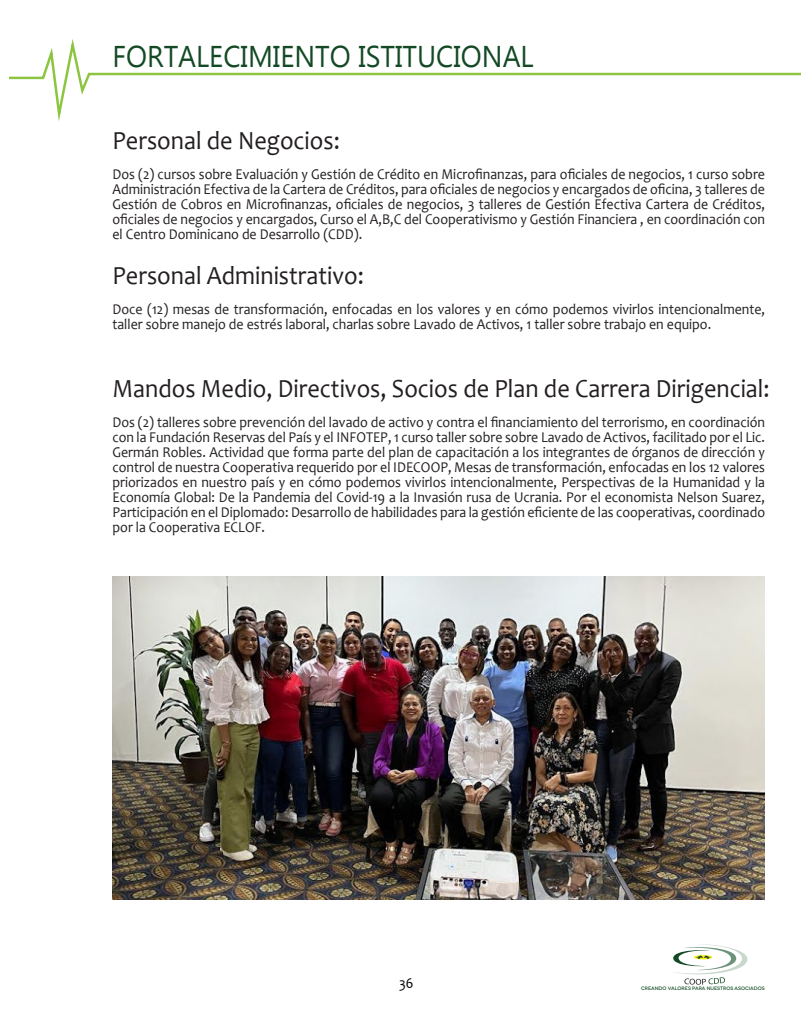
<style>
.page{position:relative;width:810px;height:1035px;background:#fff}
.page>*{position:absolute;margin:0;border:0;box-sizing:border-box;transform-origin:0 0}
.t1{font:30px "Ebrima";color:#134924;scale:.93 1}
.t2{font:26.25px "Candara";color:#231f20;scale:.93 1}
.t3{font:15px/15px "Candara";color:#231f20;text-align:justify;scale:.93 1}
.t4{font:15px "Candara";color:#000;scale:.93 1}
.t5{font:500 expanded 4.88px "Novecento";color:#134924}
</style>
<div class="page">
<img style="left:112px;top:576px;width:652px;height:323px">
<svg style="left:9px;top:39px;width:792px;height:82px"></svg>
<svg style="left:673px;top:944px;width:74px;height:41px"></svg>
<h1 class="t1" style="left:113px;top:34px;width:454px">FORTALECIMIENTO ISTITUCIONAL</h1>
<h2 class="t2" style="left:112px;top:124px;width:246px">Personal de Negocios:</h2>
<p class="t3" style="left:112px;top:166px;width:703px">Dos (2) cursos sobre Evaluación y Gestión de Crédito en Microfinanzas, para oficiales de negocios, 1 curso sobre Administración Efectiva de la Cartera de Créditos, para oficiales de negocios y encargados de oficina, 3 talleres de Gestión de Cobros en Microfinanzas, oficiales de negocios, 3 talleres de Gestión Efectiva Cartera de Créditos, oficiales de negocios y encargados, Curso el A,B,C del Cooperativismo y Gestión Financiera , en coordinación con el Centro Dominicano de Desarrollo (CDD).</p>
<h2 class="t2" style="left:112px;top:259px;width:272px">Personal Administrativo:</h2>
<p class="t3" style="left:112px;top:301px;width:703px">Doce (12) mesas de transformación, enfocadas en los valores y en cómo podemos vivirlos intencionalmente, taller sobre manejo de estrés laboral, charlas sobre Lavado de Activos, 1 taller sobre trabajo en equipo.</p>
<h2 class="t2" style="left:113px;top:372px;width:708px">Mandos Medio, Directivos, Socios de Plan de Carrera Dirigencial:</h2>
<p class="t3" style="left:113px;top:415px;width:703px">Dos (2) talleres sobre prevención del lavado de activo y contra el financiamiento del terrorismo, en coordinación con la Fundación Reservas del País y el INFOTEP, 1 curso taller sobre sobre Lavado de Activos, facilitado por el Lic.<br>Germán Robles. Actividad que forma parte del plan de capacitación a los integrantes de órganos de dirección y control de nuestra Cooperativa requerido por el IDECOOP, Mesas de transformación, enfocadas en los 12 valores priorizados en nuestro país y en cómo podemos vivirlos intencionalmente, Perspectivas de la Humanidad y la Economía Global: De la Pandemia del Covid-19 a la Invasión rusa de Ucrania. Por el economista Nelson Suarez, Participación en el Diplomado: Desarrollo de habilidades para la gestión eficiente de las cooperativas, coordinado por la Cooperativa ECLOF.</p>
<p class="t4" style="left:399px;top:974px;width:17px">36</p>
<p class="t5" style="left:641px;top:985px;width:125px">CREANDO VALORES PARA NUESTROS ASOCIADOS</p>
</div>
